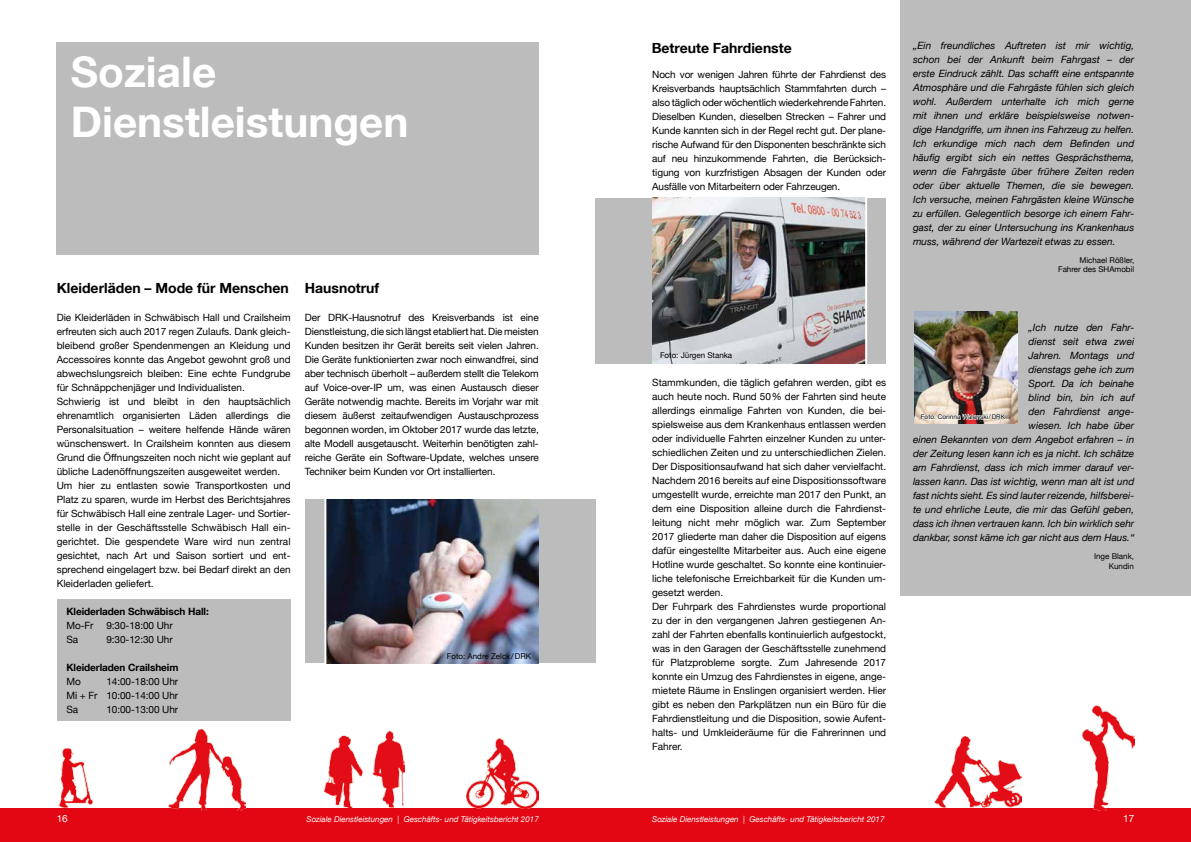
<style>
.page{position:relative;width:1191px;height:842px;background:#fff}
.page>*{position:absolute;margin:0;border:0;box-sizing:border-box;transform-origin:0 0}
.t1{font:700 42.2px/50px "Helvetica Neue LT Com";color:#fff}
.t2{font:700 14px "Helvetica Neue LT Com";color:#000}
.t3{font:10px/14px "Helvetica Neue";color:#000;text-align:justify}
.t4{font:italic 10px/14px "Helvetica Neue LT Com";color:#000;text-align:justify}
.t5{font:700 10px "Helvetica Neue LT Com";letter-spacing:-.005em;color:#000}
.t6{font:10px "Helvetica Neue";color:#fff}
.t7{font:italic 8px "Helvetica Neue LT Com";color:#fff}
.t8{font:8px/9.6px "Helvetica Neue";color:#000;text-align:right}
.t9{font:6.5px "Helvetica Neue";color:#000}
</style>
<div class="page">
<div style="left:0;top:808px;width:1191px;height:34px;background:#e30613"></div>
<div style="left:900px;top:0;width:291px;height:596px;background:#bcbcbc"></div>
<img style="left:1082px;top:706px;width:52px;height:104px">
<img style="left:168px;top:729px;width:77px;height:81px">
<img style="left:934px;top:736px;width:87px;height:72px">
<img style="left:466px;top:738px;width:73px;height:70px">
<img style="left:325px;top:731px;width:79px;height:77px">
<img style="left:58px;top:748px;width:35px;height:61px">
<div style="left:305px;top:500px;width:290px;height:163px;background:#bcbcbc"></div>
<div style="left:57px;top:599px;width:234px;height:122px;background:#bcbcbc"></div>
<div style="left:57px;top:43px;width:482px;height:212px;background:#bcbcbc"></div>
<img style="left:326px;top:500px;width:213px;height:163px">
<hr style="left:324px;top:495px;width:2px;height:176px;background:#fff">
<div style="left:595px;top:198px;width:291px;height:166px;background:#bcbcbc"></div>
<img style="left:652px;top:198px;width:213px;height:166px">
<hr style="left:865px;top:192px;width:2px;height:178px;background:#fff">
<img style="left:914px;top:311px;width:103px;height:112px">
<svg style="left:921px;top:411px;width:85px;height:12px"></svg>
<h1 class="t1" style="left:71px;top:46px;width:339px">Soziale<br>Dienstleistungen</h1>
<h2 class="t2" style="left:57px;top:279px;width:233px">Kleiderläden – Mode für Menschen</h2>
<p class="t3" style="left:57px;top:310px;width:235px;text-align:left">Die Kleiderläden in Schwäbisch Hall und Crailsheim erfreuten sich auch 2017 regen Zulaufs. Dank gleich&shy;bleibend großer Spendenmengen an Kleidung und Accessoires konnte das Angebot gewohnt groß und abwechslungsreich bleiben: Eine echte Fundgrube für Schnäppchenjäger und Individualisten.<br>Schwierig ist und bleibt in den hauptsächlich ehrenamtlich organisierten Läden allerdings die Personalsituation – weitere helfende Hände wären wünschenswert. In Crailsheim konnten aus diesem Grund die Öffnungszeiten noch nicht wie geplant auf übliche Ladenöffnungszeiten ausgeweitet werden.<br>Um hier zu entlasten sowie Transportkosten und Platz zu sparen, wurde im Herbst des Berichtsjahres für Schwäbisch Hall eine zentrale Lager- und Sortier&shy;stelle in der Geschäftsstelle Schwäbisch Hall ein&shy;gerichtet. Die gespendete Ware wird nun zentral gesichtet, nach Art und Saison sortiert und ent&shy;sprechend eingelagert bzw. bei Bedarf direkt an den Kleiderladen geliefert.</p>
<p class="t5" style="left:66px;top:605px;width:144px">Kleiderladen Schwäbisch Hall:</p>
<p class="t3" style="left:66px;top:618px;width:29px">Mo-Fr</p>
<p class="t3" style="left:106px;top:618px;width:68px">9:30-18:00 Uhr</p>
<p class="t3" style="left:66px;top:632px;width:13px">Sa</p>
<p class="t3" style="left:106px;top:632px;width:68px">9:30-12:30 Uhr</p>
<p class="t5" style="left:66px;top:661px;width:114px">Kleiderladen Crailsheim</p>
<p class="t3" style="left:66px;top:674px;width:16px">Mo</p>
<p class="t3" style="left:66px;top:674px;width:113px;text-indent:40px">14:00-18:00 Uhr Mi + Fr 10:00-14:00 Uhr Sa</p>
<p class="t3" style="left:106px;top:702px;width:73px">10:00-13:00 Uhr</p>
<h2 class="t2" style="left:305px;top:279px;width:76px">Hausnotruf</h2>
<p class="t3" style="left:305px;top:310px;width:235px">Der DRK-Hausnotruf des Kreisverbands ist eine Dienstleistung, die sich längst etabliert hat. Die meisten Kunden besitzen ihr Gerät bereits seit vielen Jahren.<br>Die Geräte funktionierten zwar noch einwandfrei, sind aber technisch überholt – außerdem stellt die Telekom auf Voice-over-IP um, was einen Austausch dieser Geräte notwendig machte. Bereits im Vorjahr war mit diesem äußerst zeitaufwendigen Austauschprozess begonnen worden, im Oktober 2017 wurde das letzte, alte Modell ausgetauscht. Weiterhin benötigten zahl&shy;reiche Geräte ein Software-Update, welches unsere Techniker beim Kunden vor Ort installierten.</p>
<p class="t8" style="left:447px;top:651px;width:86px">Foto: Andre Zelck/DRK</p>
<h2 class="t2" style="left:651px;top:39px;width:142px">Betreute Fahrdienste</h2>
<p class="t3" style="left:652px;top:67px;width:235px">Noch vor wenigen Jahren führte der Fahrdienst des Kreisverbands hauptsächlich Stammfahrten durch – also täglich oder wöchentlich wiederkehrende Fahrten.<br>Dieselben Kunden, dieselben Strecken – Fahrer und Kunde kannten sich in der Regel recht gut. Der plane&shy;rische Aufwand für den Disponenten beschränkte sich auf neu hinzukommende Fahrten, die Berücksich&shy;tigung von kurzfristigen Absagen der Kunden oder Ausfälle von Mitarbeitern oder Fahrzeugen.</p>
<p class="t8" style="left:660px;top:350px;width:74px">Foto: Jürgen Stanka</p>
<p class="t3" style="left:652px;top:375px;width:235px;text-align:left">Stammkunden, die täglich gefahren werden, gibt es auch heute noch. Rund 50% der Fahrten sind heute allerdings einmalige Fahrten von Kunden, die bei&shy;spielsweise aus dem Krankenhaus entlassen werden oder individuelle Fahrten einzelner Kunden zu unter&shy;schiedlichen Zeiten und zu unterschiedlichen Zielen.<br>Der Dispositionsaufwand hat sich daher vervielfacht.<br>Nachdem 2016 bereits auf eine Dispositionssoftware umgestellt wurde, erreichte man 2017 den Punkt, an dem eine Disposition alleine durch die Fahrdienst&shy;leitung nicht mehr möglich war. Zum September 2017 gliederte man daher die Disposition auf eigens dafür eingestellte Mitarbeiter aus. Auch eine eigene Hotline wurde geschaltet. So konnte eine kontinuier&shy;liche telefonische Erreichbarkeit für die Kunden um&shy;gesetzt werden.<br>Der Fuhrpark des Fahrdienstes wurde proportional zu der in den vergangenen Jahren gestiegenen An&shy;zahl der Fahrten ebenfalls kontinuierlich aufgestockt, was in den Garagen der Geschäftsstelle zunehmend für Platzprobleme sorgte. Zum Jahresende 2017 konnte ein Umzug des Fahrdienstes in eigene, ange&shy;mietete Räume in Enslingen organisiert werden. Hier gibt es neben den Parkplätzen nun ein Büro für die Fahrdienstleitung und die Disposition, sowie Aufent&shy;halts- und Umkleideräume für die Fahrerinnen und Fahrer.</p>
<p class="t4" style="left:913px;top:39px;width:223px">„Ein freundliches Auftreten ist mir wichtig, schon bei der Ankunft beim Fahrgast – der erste Eindruck zählt. Das schafft eine entspannte Atmosphäre und die Fahrgäste fühlen sich gleich wohl. Außerdem unterhalte ich mich gerne mit ihnen und erkläre beispielsweise notwen&shy;dige Handgriffe, um ihnen ins Fahrzeug zu helfen.<br>Ich erkundige mich nach dem Befinden und häufig ergibt sich ein nettes Gesprächsthema, wenn die Fahrgäste über frühere Zeiten reden oder über aktuelle Themen, die sie bewegen.<br>Ich versuche, meinen Fahrgästen kleine Wünsche zu erfüllen. Gelegentlich besorge ich einem Fahr&shy;gast, der zu einer Untersuchung ins Krankenhaus muss, während der Wartezeit etwas zu essen.</p>
<p class="t8" style="left:1058px;top:255px;width:78px">Michael Rößler,<br>Fahrer des SHAmobil</p>
<p class="t4" style="left:913px;top:320px;width:223px;text-align:right">„Ich nutze den Fahr-<br>dienst seit etwa zwei<br>Jahren. Montags und<br>dienstags gehe ich zum<br>Sport. Da ich beinahe<br>blind bin, bin ich auf<br>den Fahrdienst ange-<br>wiesen. Ich habe über<br>einen Bekannten von dem Angebot erfahren – in der Zeitung lesen kann ich es ja nicht. Ich schätze am Fahrdienst, dass ich mich immer darauf ver&shy;lassen kann. Das ist wichtig, wenn man alt ist und fast nichts sieht. Es sind lauter reizende, hilfsberei&shy;te und ehrliche Leute, die mir das Gefühl geben, dass ich ihnen vertrauen kann. Ich bin wirklich sehr dankbar, sonst käme ich gar nicht aus dem Haus.“</p>
<p class="t8" style="left:1094px;top:551px;width:42px">Inge Blank,<br>Kundin</p>
<p class="t9" style="left:921px;top:413px;width:86px">Foto: Corinna Walenski/DRK</p>
<p class="t6" style="left:57px;top:813px;width:13px">16</p>
<p class="t6" style="left:1123px;top:813px;width:13px">17</p>
<p class="t7" style="left:306px;top:814px;width:234px">Soziale Dienstleistungen | Geschäfts- und Tätigkeitsbericht 2017</p>
<p class="t7" style="left:652px;top:814px;width:234px">Soziale Dienstleistungen | Geschäfts- und Tätigkeitsbericht 2017</p>
</div>
